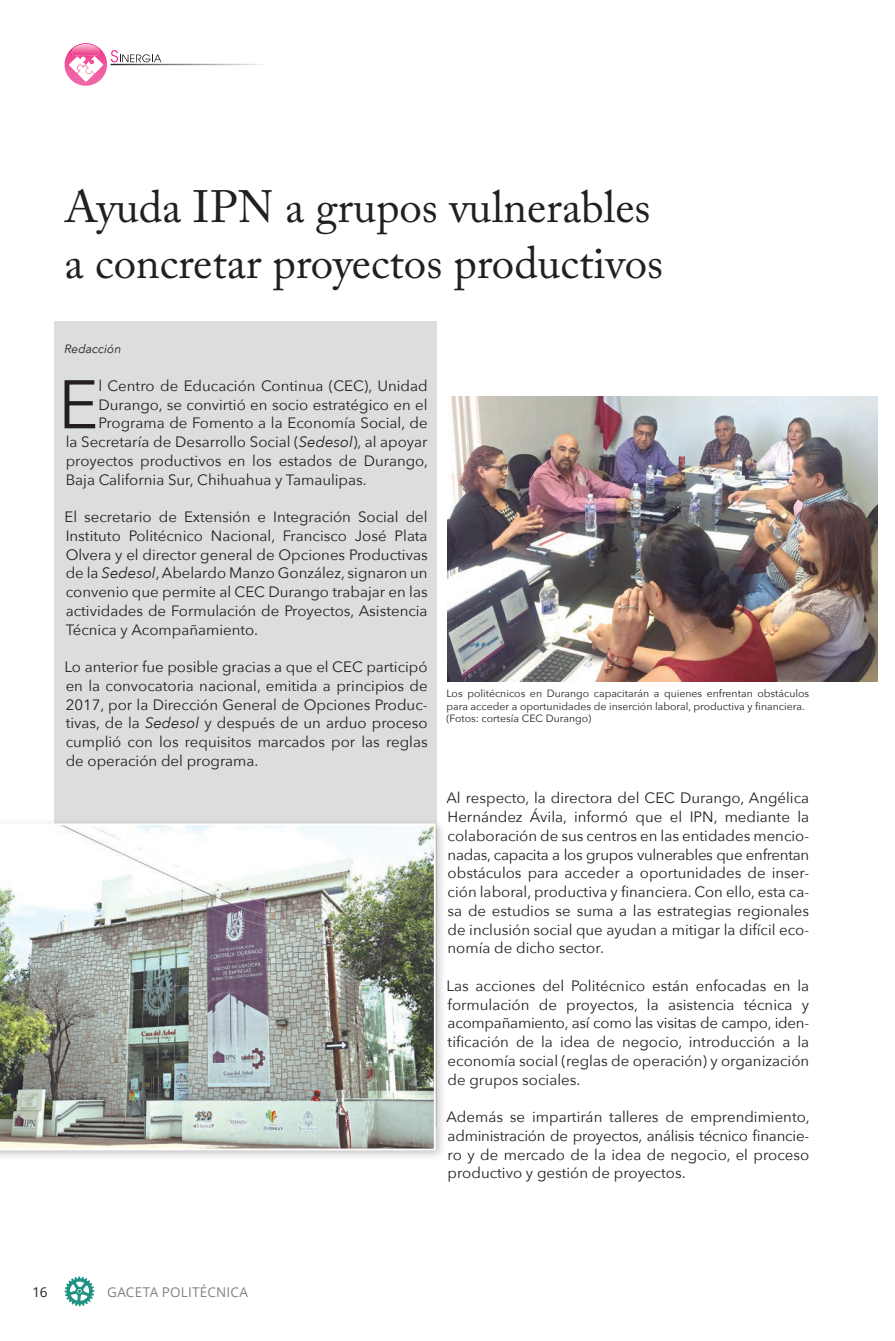
<style>
.page{position:relative;width:895px;height:1341px;background:#fff}
.page>*{position:absolute;margin:0;border:0;box-sizing:border-box;transform-origin:0 0}
.t1{font:67.95px "Avenir Next";color:#231f20}
.t2{font:45px/56.2px "Adobe Caslon Pro";color:#231f20}
.t3{font:15px/18.8px "Avenir Next";color:#231f20;text-align:justify}
.t4{font:13.5px "Open Sans";letter-spacing:.015em;color:#808285}
.t5{font:13.5px "Open Sans";color:#231f20}
.t6{font:italic 12px "Avenir Next";color:#231f20}
.t7{font:10.5px/12.6px "Avenir Next";color:#231f20}
.s1{font-style:italic}
</style>
<div class="page">
<div style="left:54px;top:322px;width:383px;height:805px;background:#dcdddf"></div>
<svg style="left:64px;top:1276px;width:30px;height:30px"></svg>
<svg style="left:161px;top:64px;width:102px;height:1px"></svg>
<svg style="left:64px;top:43px;width:97px;height:43px"></svg>
<img style="left:447px;top:396px;width:430px;height:285px">
<div style="left:0;top:818px;width:446px;height:344px;background:#231f20;opacity:.25"></div>
<img style="left:0;top:823px;width:435px;height:327px">
<h2 class="t2" style="left:64px;top:178px;width:600px">Ayuda IPN a grupos vulnerables a concretar proyectos productivos</h2>
<p class="t6" style="left:64px;top:339px;width:58px">Redacción</p>
<h1 class="t1" style="left:58px;top:347px;width:42px">E</h1>
<p class="t3" style="left:98px;top:376px;width:330px">l Centro de Educación Continua (CEC), Unidad</p>
<p class="t3" style="left:98px;top:394px;width:330px">Durango, se convirtió en socio estratégico en el</p>
<p class="t3" style="left:98px;top:413px;width:330px">Programa de Fomento a la Economía Social, de</p>
<p class="t3" style="left:66px;top:432px;width:363px">la Secretaría de Desarrollo Social (<span class="s1">Sedesol</span>), al apoyar</p>
<p class="t3" style="left:66px;top:451px;width:364px">proyectos productivos en los estados de Durango,</p>
<p class="t3" style="left:66px;top:469px;width:302px">Baja California Sur, Chihuahua y Tamaulipas.</p>
<p class="t3" style="left:64px;top:507px;width:364px">El secretario de Extensión e Integración Social del Instituto Politécnico Nacional, Francisco José Plata Olvera y el director general de Opciones Productivas de la <span class="s1">Sedesol</span>, Abelardo Manzo González, signaron un convenio que permite al CEC Durango trabajar en las actividades de Formulación de Proyectos, Asistencia Técnica y Acompañamiento.</p>
<p class="t3" style="left:64px;top:657px;width:364px">Lo anterior fue posible gracias a que el CEC participó en la convocatoria nacional, emitida a principios de 2017, por la Dirección General de Opciones Produc&shy;tivas, de la <span class="s1">Sedesol</span> y después de un arduo proceso cumplió con los requisitos marcados por las reglas de operación del programa.</p>
<p class="t7" style="left:446px;top:687px;width:364px">Los politécnicos en Durango capacitarán a quienes enfrentan obstáculos para acceder a oportunidades de inserción laboral, productiva y financiera. (Fotos: cortesía CEC Durango)</p>
<p class="t3" style="left:446px;top:788px;width:364px">Al respecto, la directora del CEC Durango, Angélica Hernández Ávila, informó que el IPN, mediante la colaboración de sus centros en las entidades mencio&shy;nadas, capacita a los grupos vulnerables que enfrentan obstáculos para acceder a oportunidades de inser&shy;ción laboral, productiva y financiera. Con ello, esta ca&shy;sa de estudios se suma a las estrategias regionales de inclusión social que ayudan a mitigar la difícil eco&shy;nomía de dicho sector.</p>
<p class="t3" style="left:446px;top:976px;width:364px">Las acciones del Politécnico están enfocadas en la formulación de proyectos, la asistencia técnica y acompañamiento, así como las visitas de campo, iden&shy;tificación de la idea de negocio, introducción a la economía social (reglas de operación) y organización de grupos sociales.</p>
<p class="t3" style="left:446px;top:1107px;width:364px">Además se impartirán talleres de emprendimiento, administración de proyectos, análisis técnico financie&shy;ro y de mercado de la idea de negocio, el proceso productivo y gestión de proyectos.</p>
<p class="t5" style="left:33px;top:1282px;width:16px">16</p>
<p class="t4" style="left:107px;top:1282px;width:142px">GACETA POLITÉCNICA</p>
</div>
